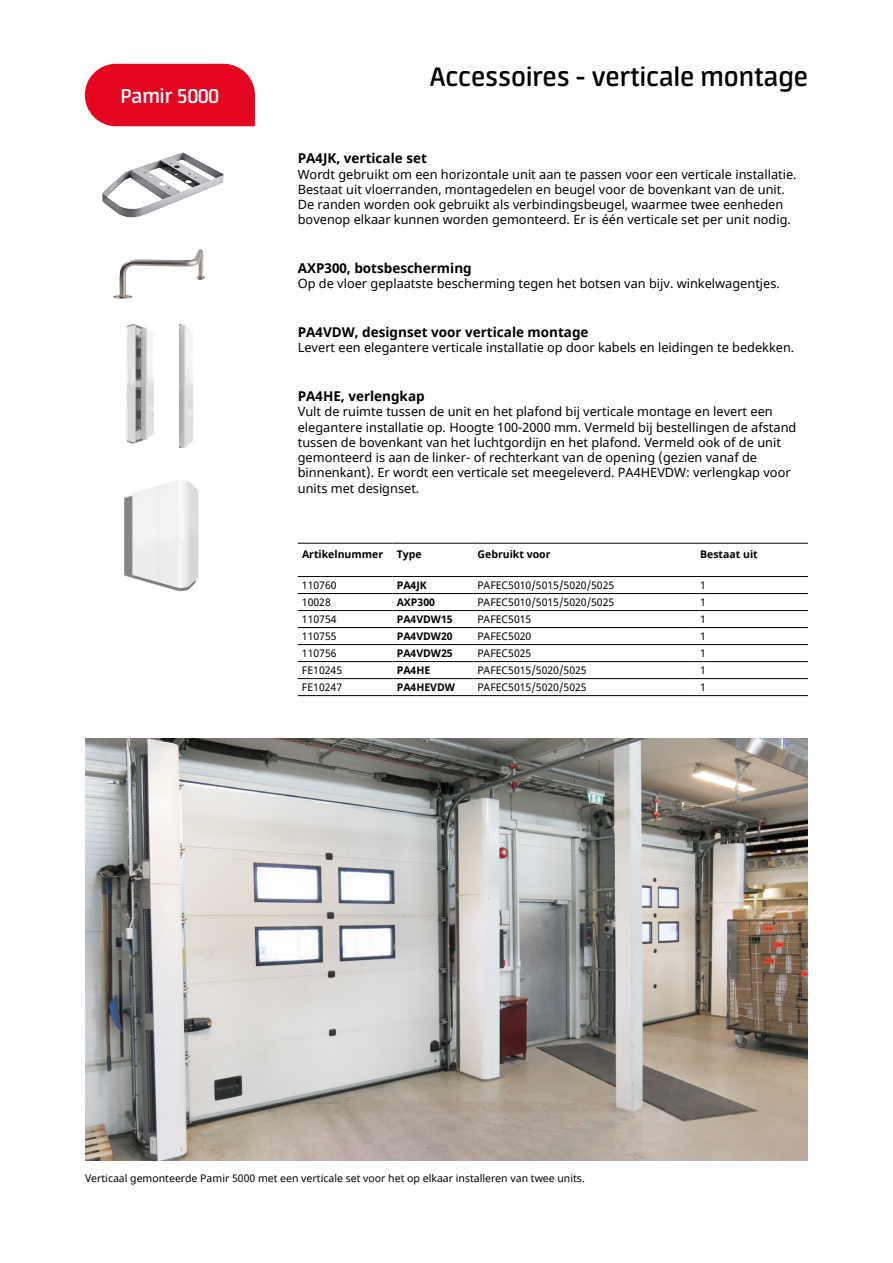
<style>
.page{position:relative;width:893px;height:1263px;background:#fff}
.page>*{position:absolute;margin:0;border:0;box-sizing:border-box;transform-origin:0 0}
.t1{font:600 30px "Neuron";color:#000}
.t2{font:600 22.5px "Neuron";color:#fff}
.t3{font:700 13.5px "Noto Sans";color:#000}
.t4{font:12.75px/15.3px "Noto Sans";color:#000}
.t5{font:10.5px "Noto Sans";color:#000}
.t6{font:700 10.5px "Noto Sans";color:#000}
</style>
<div class="page">
<img style="left:85px;top:739px;width:723px;height:422px">
<img style="left:102px;top:152px;width:122px;height:65px">
<img style="left:113px;top:249px;width:92px;height:50px">
<img style="left:126px;top:324px;width:28px;height:120px">
<img style="left:179px;top:325px;width:14px;height:122px">
<img style="left:124px;top:480px;width:75px;height:112px">
<div style="left:85px;top:64px;width:170px;height:62px;background:#e40520"></div>
<hr style="left:298px;top:610px;width:94px;height:1px;background:#000">
<hr style="left:392px;top:610px;width:81px;height:1px;background:#000">
<hr style="left:473px;top:610px;width:223px;height:1px;background:#000">
<hr style="left:696px;top:610px;width:112px;height:1px;background:#000">
<hr style="left:298px;top:627px;width:94px;height:1px;background:#000">
<hr style="left:392px;top:627px;width:81px;height:1px;background:#000">
<hr style="left:473px;top:627px;width:223px;height:1px;background:#000">
<hr style="left:696px;top:627px;width:112px;height:1px;background:#000">
<hr style="left:298px;top:644px;width:94px;height:1px;background:#000">
<hr style="left:392px;top:644px;width:81px;height:1px;background:#000">
<hr style="left:473px;top:644px;width:223px;height:1px;background:#000">
<hr style="left:696px;top:644px;width:112px;height:1px;background:#000">
<hr style="left:298px;top:661px;width:94px;height:1px;background:#000">
<hr style="left:392px;top:661px;width:81px;height:1px;background:#000">
<hr style="left:473px;top:661px;width:223px;height:1px;background:#000">
<hr style="left:696px;top:661px;width:112px;height:1px;background:#000">
<hr style="left:298px;top:678px;width:94px;height:1px;background:#000">
<hr style="left:392px;top:678px;width:81px;height:1px;background:#000">
<hr style="left:473px;top:678px;width:223px;height:1px;background:#000">
<hr style="left:696px;top:678px;width:112px;height:1px;background:#000">
<hr style="left:298px;top:543px;width:94px;height:1px;background:#000">
<hr style="left:392px;top:543px;width:81px;height:1px;background:#000">
<hr style="left:473px;top:543px;width:223px;height:1px;background:#000">
<hr style="left:696px;top:543px;width:112px;height:1px;background:#000">
<hr style="left:298px;top:695px;width:94px;height:1px;background:#000">
<hr style="left:392px;top:695px;width:81px;height:1px;background:#000">
<hr style="left:473px;top:695px;width:223px;height:1px;background:#000">
<hr style="left:696px;top:695px;width:112px;height:1px;background:#000">
<hr style="left:298px;top:593px;width:94px;height:1px;background:#000">
<hr style="left:392px;top:593px;width:81px;height:1px;background:#000">
<hr style="left:473px;top:593px;width:223px;height:1px;background:#000">
<hr style="left:696px;top:593px;width:112px;height:1px;background:#000">
<hr style="left:298px;top:576px;width:94px;height:1px;background:#000">
<hr style="left:392px;top:576px;width:81px;height:1px;background:#000">
<hr style="left:473px;top:576px;width:223px;height:1px;background:#000">
<hr style="left:696px;top:576px;width:112px;height:1px;background:#000">
<h2 class="t2" style="left:121px;top:83px;width:100px">Pamir 5000</h2>
<h1 class="t1" style="left:430px;top:60px;width:380px">Accessoires - verticale montage</h1>
<p class="t3" style="left:298px;top:149px;width:131px">PA4JK, verticale set</p>
<p class="t4" style="left:298px;top:167px;width:500px">Wordt gebruikt om een horizontale unit aan te passen voor een verticale installatie.<br>Bestaat uit vloerranden, montagedelen en beugel voor de bovenkant van de unit.<br>De randen worden ook gebruikt als verbindingsbeugel, waarmee twee eenheden bovenop elkaar kunnen worden gemonteerd. Er is één verticale set per unit nodig.</p>
<p class="t3" style="left:298px;top:259px;width:175px">AXP300, botsbescherming</p>
<p class="t4" style="left:298px;top:277px;width:484px">Op de vloer geplaatste bescherming tegen het botsen van bijv. winkelwagentjes.</p>
<p class="t3" style="left:298px;top:323px;width:292px">PA4VDW, designset voor verticale montage</p>
<p class="t4" style="left:298px;top:340px;width:498px">Levert een elegantere verticale installatie op door kabels en leidingen te bedekken.</p>
<p class="t3" style="left:298px;top:386px;width:128px">PA4HE, verlengkap</p>
<p class="t4" style="left:298px;top:404px;width:500px">Vult de ruimte tussen de unit en het plafond bij verticale montage en levert een elegantere installatie op. Hoogte 100-2000 mm. Vermeld bij bestellingen de afstand tussen de bovenkant van het luchtgordijn en het plafond. Vermeld ook of de unit gemonteerd is aan de linker- of rechterkant van de opening (gezien vanaf de binnenkant). Er wordt een verticale set meegeleverd. PA4HEVDW: verlengkap voor units met designset.</p>
<p class="t6" style="left:302px;top:547px;width:83px">Artikelnummer</p>
<p class="t6" style="left:397px;top:547px;width:26px">Type</p>
<p class="t6" style="left:478px;top:547px;width:74px">Gebruikt voor</p>
<p class="t6" style="left:700px;top:547px;width:59px">Bestaat uit</p>
<p class="t5" style="left:302px;top:578px;width:36px">110760</p>
<p class="t6" style="left:397px;top:577px;width:32px">PA4JK</p>
<p class="t5" style="left:477px;top:578px;width:138px">PAFEC5010/5015/5020/5025</p>
<p class="t5" style="left:700px;top:578px;width:7px">1</p>
<p class="t5" style="left:302px;top:595px;width:30px">10028</p>
<p class="t6" style="left:397px;top:594px;width:40px">AXP300</p>
<p class="t5" style="left:477px;top:595px;width:138px">PAFEC5010/5015/5020/5025</p>
<p class="t5" style="left:700px;top:595px;width:7px">1</p>
<p class="t5" style="left:302px;top:612px;width:36px">110754</p>
<p class="t6" style="left:397px;top:611px;width:57px">PA4VDW15</p>
<p class="t5" style="left:477px;top:612px;width:55px">PAFEC5015</p>
<p class="t5" style="left:700px;top:612px;width:7px">1</p>
<p class="t5" style="left:302px;top:629px;width:36px">110755</p>
<p class="t6" style="left:397px;top:628px;width:57px">PA4VDW20</p>
<p class="t5" style="left:477px;top:629px;width:55px">PAFEC5020</p>
<p class="t5" style="left:700px;top:629px;width:7px">1</p>
<p class="t5" style="left:302px;top:646px;width:36px">110756</p>
<p class="t6" style="left:397px;top:645px;width:57px">PA4VDW25</p>
<p class="t5" style="left:477px;top:646px;width:55px">PAFEC5025</p>
<p class="t5" style="left:700px;top:646px;width:7px">1</p>
<p class="t5" style="left:302px;top:663px;width:42px">FE10245</p>
<p class="t6" style="left:397px;top:662px;width:35px">PA4HE</p>
<p class="t5" style="left:477px;top:663px;width:111px">PAFEC5015/5020/5025</p>
<p class="t5" style="left:700px;top:663px;width:7px">1</p>
<p class="t5" style="left:302px;top:680px;width:42px">FE10247</p>
<p class="t6" style="left:397px;top:679px;width:60px">PA4HEVDW</p>
<p class="t5" style="left:477px;top:680px;width:111px">PAFEC5015/5020/5025</p>
<p class="t5" style="left:700px;top:680px;width:7px">1</p>
<p class="t5" style="left:85px;top:1171px;width:501px">Verticaal gemonteerde Pamir 5000 met een verticale set voor het op elkaar installeren van twee units.</p>
</div>
